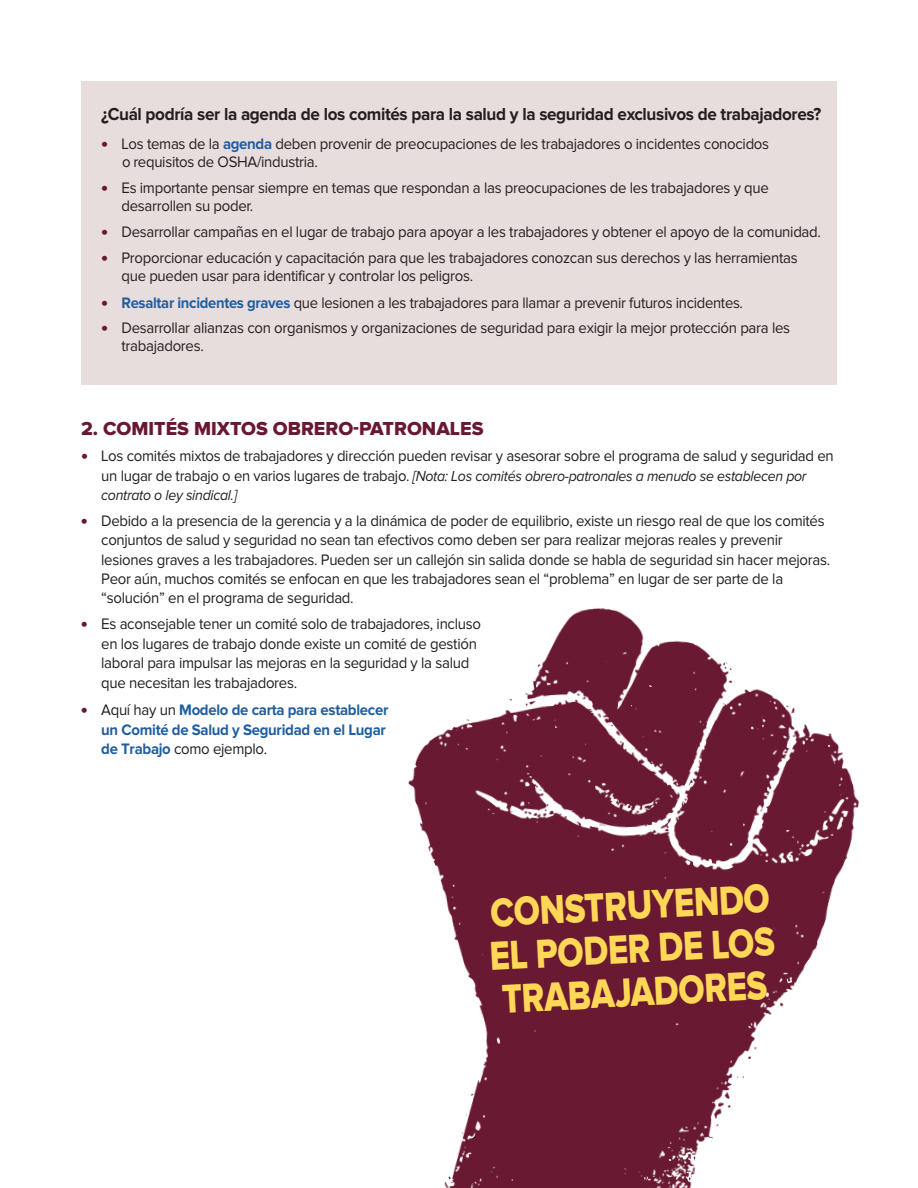
<style>
.page{position:relative;width:918px;height:1188px;background:#fff}
.page>*{position:absolute;margin:0;border:0;box-sizing:border-box;transform-origin:0 0}
.t1{font:41.85px/43.5px "Proxima Nova Extrabld";color:#fed756;text-align:justify;scale:.82 1}
.t2{font:19.5px "Proxima Nova Extrabld";color:#691831}
.t3{font:700 18px "Proxima Nova";letter-spacing:-.02em;color:#231f20;scale:.95 1}
.t4{font:15.75px/19.4px "Proxima Nova";letter-spacing:-.02em;color:#231f20;scale:.95 1}
.t5{font:700 15.75px/19.2px "Proxima Nova";letter-spacing:-.02em;color:#215e9f;scale:.95 1}
.t6{font:15.75px "Proxima Nova";letter-spacing:-.02em;color:#231f20;scale:.94 1}
.t7{font:italic 15px/19.2px "Proxima Nova";letter-spacing:-.02em;color:#231f20;scale:.94 1}
.s1{font-weight:900;font-size:19.5px;color:#691831}
.s2{font-weight:700;color:#215e9f}
.s3{font-style:normal;font-size:15.75px}
.s4{font-weight:400;color:#231f20}
</style>
<div class="page">
<div style="left:81px;top:81px;width:756px;height:303px;background:#e8dddd"></div>
<img style="left:408px;top:608px;width:451px;height:580px">
<p class="t3" style="left:101px;top:104px;width:759px">¿Cuál podría ser la agenda de los comités para la salud y la seguridad exclusivos de trabajadores?</p>
<p class="t4" style="left:122px;top:135px;width:683px;line-height:18.5px;text-indent:-21px"><span class="s1">•</span> Los temas de la <span class="s2">agenda</span> deben provenir de preocupaciones de les trabajadores o incidentes conocidos o requisitos de OSHA/industria.</p>
<p class="t4" style="left:122px;top:179px;width:683px;line-height:18.3px;text-indent:-20px"><span class="s1">•</span> Es importante pensar siempre en temas que respondan a las preocupaciones de les trabajadores y que desarrollen su poder.</p>
<p class="t4" style="left:101px;top:223px;width:759px"><span class="s1">•</span> Desarrollar campañas en el lugar de trabajo para apoyar a les trabajadores y obtener el apoyo de la comunidad.</p>
<p class="t4" style="left:122px;top:249px;width:713px;line-height:18.3px;text-indent:-20px"><span class="s1">•</span> Proporcionar educación y capacitación para que les trabajadores conozcan sus derechos y las herramientas que pueden usar para identificar y controlar los peligros.</p>
<p class="t6" style="left:101px;top:294px;width:684px"><span class="s1">•</span> <span class="s2">Resaltar incidentes graves</span> que lesionen a les trabajadores para llamar a prevenir futuros incidentes.</p>
<p class="t4" style="left:122px;top:319px;width:705px;line-height:18.3px;text-indent:-20px"><span class="s1">•</span> Desarrollar alianzas con organismos y organizaciones de seguridad para exigir la mejor protección para les trabajadores.</p>
<p class="t2" style="left:81px;top:417px;width:404px">2. COMITÉS MIXTOS OBRERO-PATRONALES</p>
<p class="t4" style="left:81px;top:447px;width:794px"><span class="s1">•</span> Los comités mixtos de trabajadores y dirección pueden revisar y asesorar sobre el programa de salud y seguridad en</p>
<p class="t7" style="left:101px;top:466px;width:752px"><span class="s3">un lugar de trabajo o en varios lugares de trabajo.</span> [Nota: Los comités obrero-patronales a menudo se establecen por contrato o ley sindical.]</p>
<p class="t4" style="left:101px;top:511px;width:769px;text-indent:-20px"><span class="s1">•</span> Debido a la presencia de la gerencia y a la dinámica de poder de equilibrio, existe un riesgo real de que los comités conjuntos de salud y seguridad no sean tan efectivos como deben ser para realizar mejoras reales y prevenir lesiones graves a les trabajadores. Pueden ser un callejón sin salida donde se habla de seguridad sin hacer mejoras.<br>Peor aún, muchos comités se enfocan en que les trabajadores sean el “problema” en lugar de ser parte de la “solución” en el programa de seguridad.</p>
<p class="t4" style="left:101px;top:615px;width:401px;text-indent:-20px"><span class="s1">•</span> Es aconsejable tener un comité solo de trabajadores, incluso en los lugares de trabajo donde existe un comité de gestión laboral para impulsar las mejoras en la seguridad y la salud que necesitan les trabajadores.</p>
<p class="t5" style="left:101px;top:701px;width:304px;text-indent:-20px"><span class="s1">•</span> <span class="s4">Aquí hay un</span> Modelo de carta para establecer un Comité de Salud y Seguridad en el Lugar de Trabajo <span class="s4">como ejemplo.</span></p>
<h1 class="t1" style="left:486px;top:892px;width:350px;rotate:-3deg">CONSTRUYENDO EL PODER DE LOS TRABAJADORES</h1>
</div>
